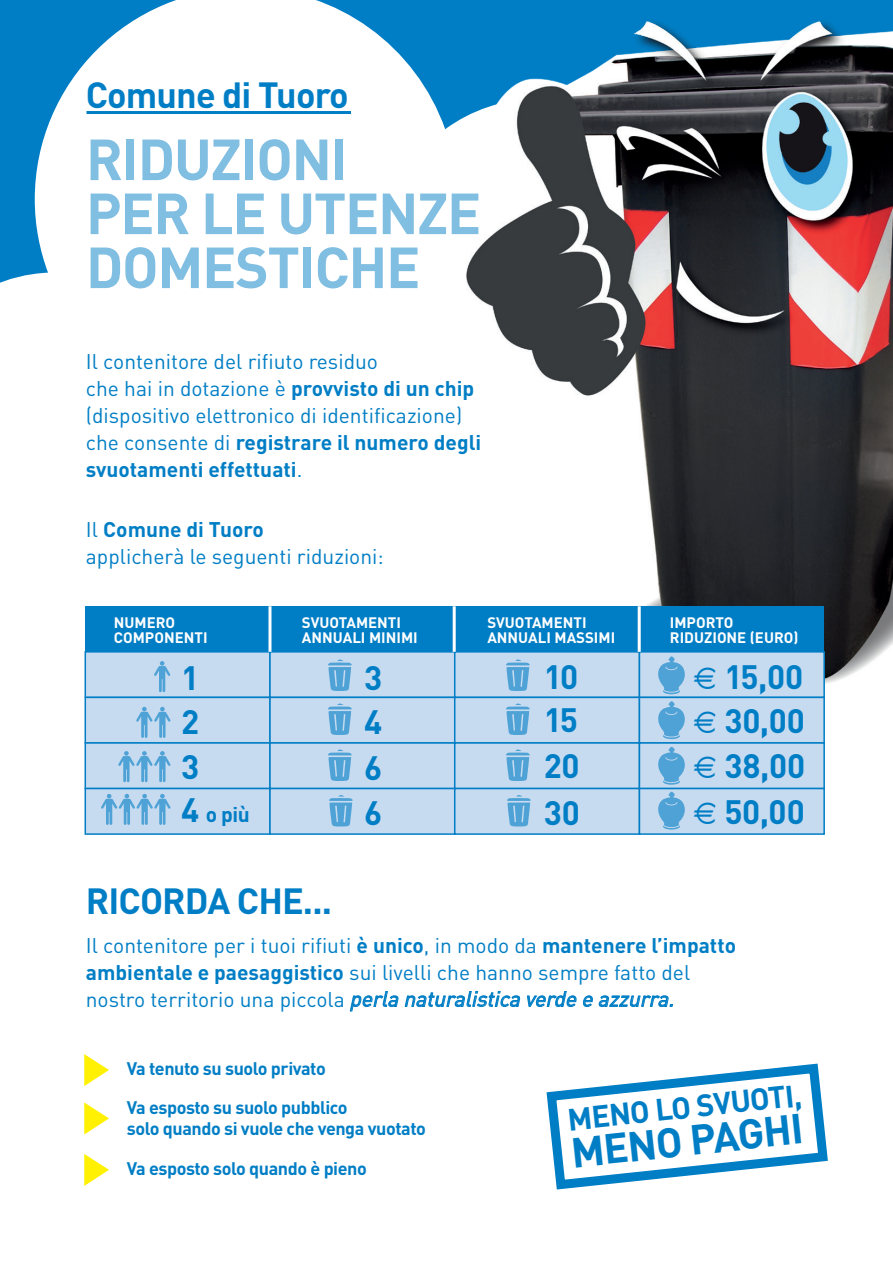
<style>
.page{position:relative;width:893px;height:1263px;background:#fff}
.page>*{position:absolute;margin:0;border:0;box-sizing:border-box;transform-origin:0 0}
.t1{font:700 57px/54px "DIN";letter-spacing:-.025em;color:rgb(0 126 197/.5)}
.t2{font:700 41.55px "DIN";color:#007ec5}
.t3{font:700 36px "DIN";letter-spacing:-.025em;color:#007ec5}
.t4{font:700 33.45px/45px "DIN";color:#007ec5;text-align:justify}
.t5{font:700 30.6px "DIN";color:#007ec5}
.t6{font:21px/27px "DIN";color:#007ec5}
.t7{font:700 21px "DIN";color:#007ec5}
.t8{font:700 18px/39.6px "DIN";letter-spacing:-.025em;color:#007ec5}
.t9{font:700 15px/15px "DIN";color:#fff}
.s1{font-weight:700}
.s2{font-size:33.45px}
.s3{font-family:"Helvetica"}
.s4{font-style:italic}
</style>
<div class="page">
<svg style="left:0;top:0;width:830px;height:283px"></svg>
<img style="left:450px;top:11px;width:443px;height:673px">
<div style="left:85px;top:651px;width:186px;height:47px;background:#c6daf0"></div>
<div style="left:269px;top:651px;width:186px;height:47px;background:#c6daf0"></div>
<div style="left:454px;top:651px;width:186px;height:47px;background:#c6daf0"></div>
<div style="left:639px;top:651px;width:186px;height:47px;background:#c6daf0"></div>
<div style="left:85px;top:697px;width:186px;height:47px;background:#c6daf0;border:2px solid #007ec5"></div>
<div style="left:269px;top:697px;width:186px;height:47px;background:#c6daf0;border:2px solid #007ec5"></div>
<div style="left:454px;top:697px;width:186px;height:47px;background:#c6daf0;border:2px solid #007ec5"></div>
<div style="left:639px;top:697px;width:186px;height:47px;background:#c6daf0;border:2px solid #007ec5"></div>
<div style="left:85px;top:742px;width:186px;height:47px;background:#c6daf0;border:2px solid #007ec5"></div>
<div style="left:269px;top:742px;width:186px;height:47px;background:#c6daf0;border:2px solid #007ec5"></div>
<div style="left:454px;top:742px;width:186px;height:47px;background:#c6daf0;border:2px solid #007ec5"></div>
<div style="left:639px;top:742px;width:186px;height:47px;background:#c6daf0;border:2px solid #007ec5"></div>
<div style="left:85px;top:788px;width:186px;height:47px;background:#c6daf0;border:2px solid #007ec5"></div>
<div style="left:269px;top:788px;width:186px;height:47px;background:#c6daf0;border:2px solid #007ec5"></div>
<div style="left:454px;top:788px;width:186px;height:47px;background:#c6daf0;border:2px solid #007ec5"></div>
<div style="left:639px;top:788px;width:186px;height:47px;background:#c6daf0;border:2px solid #007ec5"></div>
<div style="left:85px;top:606px;width:185px;height:46px;background:#007ec5"></div>
<div style="left:270px;top:606px;width:185px;height:46px;background:#007ec5"></div>
<div style="left:455px;top:606px;width:184px;height:46px;background:#007ec5"></div>
<div style="left:639px;top:606px;width:185px;height:46px;background:#007ec5"></div>
<hr style="left:268px;top:606px;width:3px;height:46px;background:#fff">
<hr style="left:453px;top:606px;width:3px;height:46px;background:#fff">
<hr style="left:638px;top:606px;width:3px;height:46px;background:#fff">
<svg style="left:506px;top:659px;width:24px;height:32px"></svg>
<svg style="left:506px;top:703px;width:24px;height:32px"></svg>
<svg style="left:506px;top:749px;width:24px;height:32px"></svg>
<svg style="left:507px;top:795px;width:24px;height:31px"></svg>
<svg style="left:328px;top:659px;width:24px;height:32px"></svg>
<svg style="left:328px;top:703px;width:24px;height:32px"></svg>
<svg style="left:328px;top:749px;width:24px;height:32px"></svg>
<svg style="left:329px;top:795px;width:24px;height:31px"></svg>
<svg style="left:154px;top:661px;width:16px;height:31px"></svg>
<svg style="left:136px;top:707px;width:35px;height:31px"></svg>
<svg style="left:118px;top:751px;width:53px;height:31px"></svg>
<svg style="left:101px;top:794px;width:70px;height:31px"></svg>
<svg style="left:658px;top:791px;width:27px;height:38px"></svg>
<svg style="left:658px;top:746px;width:27px;height:39px"></svg>
<svg style="left:658px;top:701px;width:27px;height:38px"></svg>
<svg style="left:658px;top:656px;width:27px;height:38px"></svg>
<svg style="left:546px;top:1063px;width:282px;height:127px"></svg>
<hr style="left:87px;top:111px;width:264px;height:3px;background:#007ec5">
<svg style="left:84px;top:1054px;width:25px;height:32px"></svg>
<svg style="left:84px;top:1102px;width:25px;height:32px"></svg>
<svg style="left:84px;top:1154px;width:25px;height:32px"></svg>
<svg style="left:349px;top:991px;width:324px;height:21px"></svg>
<h3 class="t3" style="left:86px;top:72px;width:264px">Comune di Tuoro</h3>
<h1 class="t1" style="left:86px;top:130px;width:397px">RIDUZIONI<br>PER LE UTENZE<br>DOMESTICHE</h1>
<p class="t6" style="left:86px;top:347px;width:397px">Il contenitore del rifiuto residuo<br>che hai in dotazione è <span class="s1">provvisto di un chip </span>(dispositivo elettronico di identificazione) che consente di <span class="s1">registrare il numero degli svuotamenti effettuati</span>.</p>
<p class="t6" style="left:86px;top:515px;width:299px">Il <span class="s1">Comune di Tuoro<br></span>applicherà le seguenti riduzioni:</p>
<p class="t9" style="left:114px;top:614px;width:95px">NUMERO<br>COMPONENTI</p>
<p class="t9" style="left:302px;top:614px;width:117px">SVUOTAMENTI<br>ANNUALI MINIMI</p>
<h3 class="t4" style="left:181px;top:654px;width:20px">1</h3>
<h3 class="t4" style="left:364px;top:654px;width:20px">3</h3>
<h3 class="t4" style="left:181px;top:697px;width:20px">2<br>3</h3>
<p class="t7" style="left:181px;top:801px;width:70px"><span class="s2">4</span> o più</p>
<h3 class="t4" style="left:364px;top:698px;width:20px">4</h3>
<h3 class="t4" style="left:364px;top:744px;width:20px">6</h3>
<h3 class="t4" style="left:364px;top:789px;width:20px">6</h3>
<h3 class="t3" style="left:86px;top:877px;width:248px">RICORDA CHE...</h3>
<p class="t9" style="left:487px;top:614px;width:129px">SVUOTAMENTI<br>ANNUALI MASSIMI</p>
<p class="t9" style="left:670px;top:614px;width:130px">IMPORTO<br>RIDUZIONE (EURO)</p>
<h3 class="t4" style="left:544px;top:653px;width:36px">10</h3>
<h3 class="t4" style="left:692px;top:653px;width:114px"><span class="s3">€</span> 15,00 <span class="s3">€</span> 30,00 <span class="s3">€</span> 38,00 <span class="s3">€</span> 50,00</h3>
<h3 class="t4" style="left:544px;top:695px;width:38px;line-height:46.5px">15<br>20<br>30</h3>
<p class="t6" style="left:86px;top:931px;width:652px">Il contenitore per i tuoi rifiuti <span class="s1">è unico</span>, in modo da <span class="s1">mantenere l’impatto ambientale e paesaggistico</span> sui livelli che hanno sempre fatto del<br>n o st ro t e rri t o ri o u n a p i cco la <span class="s4">perla naturalistica verde e azzurra.</span></p>
<p class="t8" style="left:127px;top:1047px;width:222px">Va tenuto su suolo privato<br>Va esposto su suolo pubblico</p>
<p class="t8" style="left:127px;top:1108px;width:300px">solo quando si vuole che venga vuotato<br>Va esposto solo quando è pieno</p>
<h3 class="t5" style="left:566px;top:1099px;width:244px;rotate:-6deg">M ENO LO SVUOTI,</h3>
<h2 class="t2" style="left:568px;top:1126px;width:235px;rotate:-6deg">M ENO PAGHI</h2>
</div>
